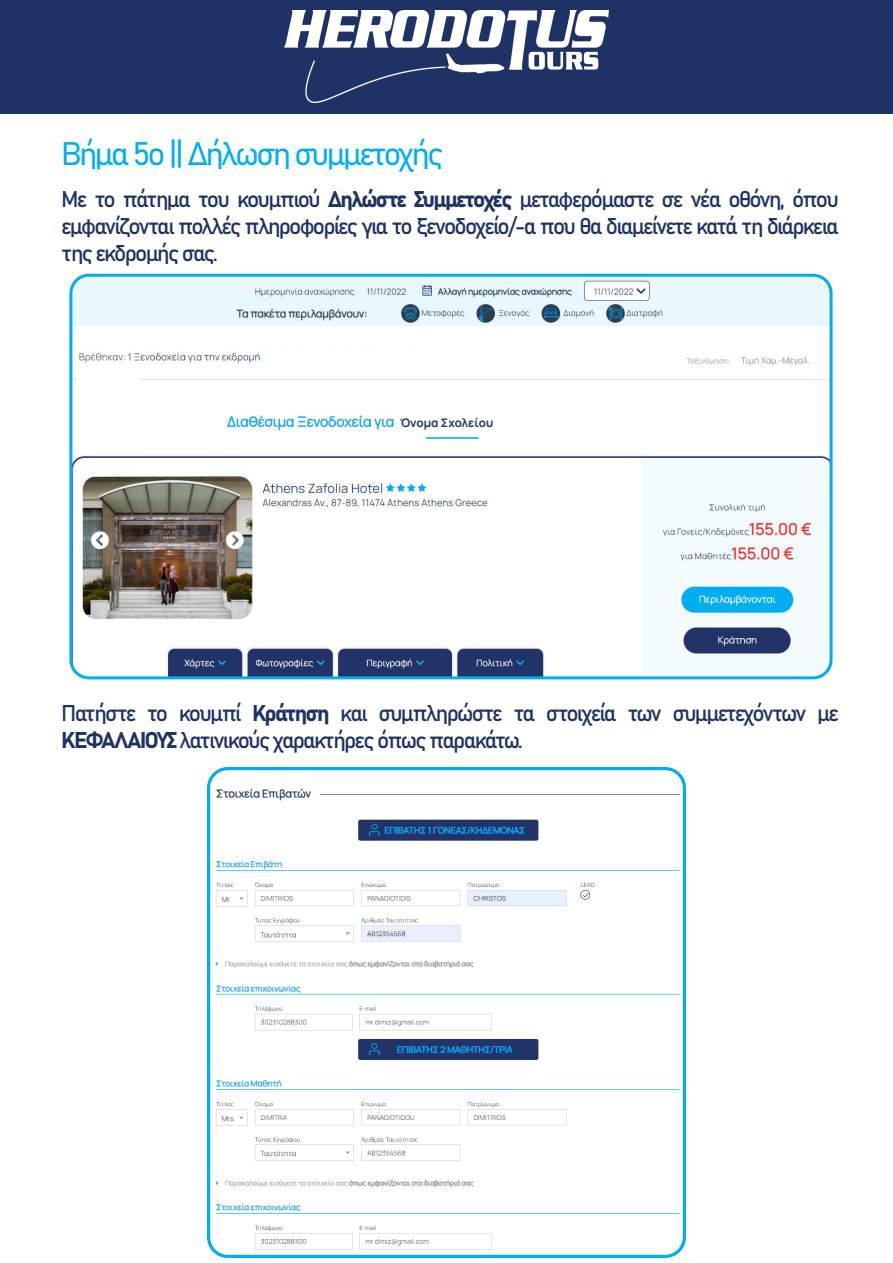
<style>
.page{position:relative;width:893px;height:1263px;background:#fff}
.page>*{position:absolute;margin:0;border:0;box-sizing:border-box;transform-origin:0 0}
.t1{font:32.25px "Bahnschrift";letter-spacing:-.08em;color:#00aeef}
.t2{font:22.5px/27px "Bahnschrift";letter-spacing:-.08em;color:#1e3266;text-align:justify}
.t3{font:700 11.7px "Manrope";color:#213367}
</style>
<div class="page">
<div style="left:0;top:0;width:893px;height:113px;background:#1e3266"></div>
<img style="left:284px;top:11px;width:325px;height:91px">
<img style="left:73px;top:275px;width:758px;height:403px">
<div style="left:69px;top:274px;width:763px;height:405px;border:3px solid #00aeef;border-radius:18px"></div>
<div style="left:396px;top:404px;width:286px;height:28px;background:#fff"></div>
<img style="left:211px;top:771px;width:471px;height:483px">
<div style="left:207px;top:767px;width:479px;height:491px;border:3px solid #00aeef;border-radius:19px"></div>
<div style="left:261px;top:352px;width:181px;height:14px;background:#fff"></div>
<div style="left:77px;top:366px;width:62px;height:15px;background:#fff"></div>
<p class="t1" style="left:61px;top:129px;width:384px">Βήμα 5ο || Δήλωση συμμετοχής</p>
<p class="t2" style="left:61px;top:184px;width:779px">Με το πάτημα του κουμπιού Δηλώστε Συμμετοχές μεταφερόμαστε σε νέα οθόνη, όπου εμφανίζονται πολλές πληροφορίες για το ξενοδοχείο/-α που θα διαμείνετε κατά τη διάρκεια της εκδρομής σας.</p>
<p class="t3" style="left:400px;top:414px;width:95px">Όνομα Σχολείου</p>
<p class="t2" style="left:61px;top:698px;width:779px">Πατήστε το κουμπί Κράτηση και συμπληρώστε τα στοιχεία των συμμετεχόντων με<br>ΚΕΦΑΛΑΙΟΥΣ λατινικούς χαρακτήρες όπως παρακάτω.</p>
</div>
